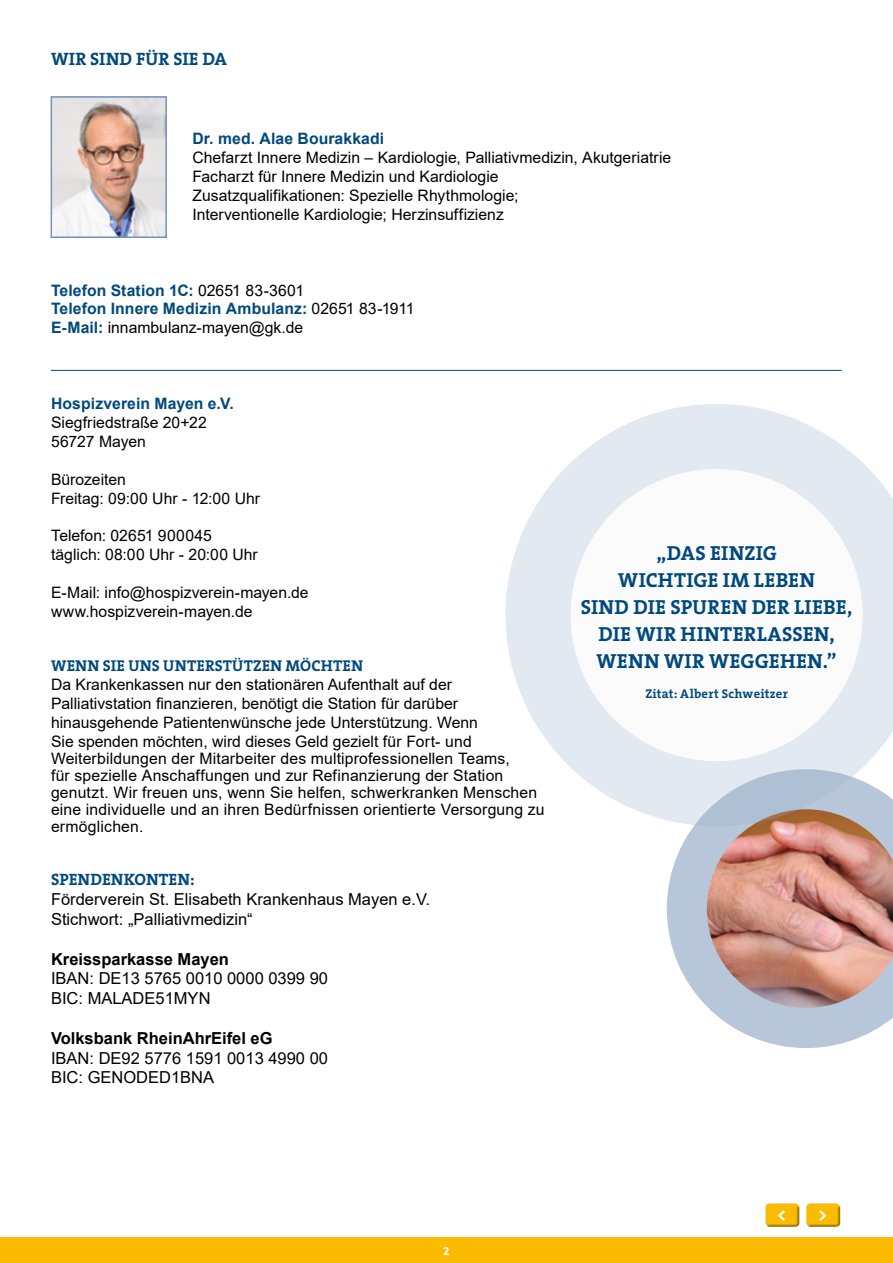
<style>
.page{position:relative;width:893px;height:1263px;background:#fff}
.page>*{position:absolute;margin:0;border:0;box-sizing:border-box;transform-origin:0 0}
.t1{font:700 20.4px/26.8px "The Serif B7";letter-spacing:.01em;color:#00497c;text-align:center}
.t2{font:700 18px "The Serif B7";letter-spacing:.01em;color:#00497c}
.t3{font:700 18px "The Serif B7";color:#fff}
.t4{font:16.5px/19.8px "Arial";color:#000}
.t5{font:700 16.5px "Arial";color:#000}
.t6{font:700 16.5px "The Serif B7";color:#00497c}
.t7{font:15.75px/18.9px "Arial";color:#000}
.t8{font:700 15.75px/18.9px "Arial";letter-spacing:.005em;color:#00497c}
.t9{font:700 15.75px "The Serif B7";letter-spacing:.01em;color:#00497c}
.t10{font:700 12.75px "The Serif B7";letter-spacing:.02em;color:#00497c}
.t11{font:700 12px "The Serif B7";color:#fff}
.s1{font-weight:400;color:#000}
</style>
<div class="page">
<svg style="left:667px;top:826px;width:226px;height:222px"></svg>
<div style="left:0;top:1237px;width:893px;height:26px;background:#fabb00"></div>
<hr style="left:51px;top:370px;width:791px;height:1px;background:#00497c">
<img style="left:54px;top:99px;width:110px;height:136px">
<div style="left:51px;top:96px;width:116px;height:142px;border:2px solid #7394b7"></div>
<div style="left:803px;top:1201px;width:40px;height:26px;background:#000;opacity:.75"></div>
<div style="left:803px;top:1204px;width:40px;height:26px;background:#000;opacity:.41"></div>
<div style="left:763px;top:1201px;width:39px;height:26px;background:#000;opacity:.75"></div>
<div style="left:763px;top:1204px;width:39px;height:26px;background:#000;opacity:.41"></div>
<svg style="left:505px;top:404px;width:388px;height:422px"></svg>
<p class="t2" style="left:51px;top:49px;width:178px">WIR SIND FÜR SIE DA</p>
<p class="t8" style="left:192px;top:130px;width:193px">Dr. med. Alae Bourakkadi</p>
<p class="t7" style="left:192px;top:148px;width:480px">Chefarzt Innere Medizin – Kardiologie, Palliativmedizin, Akutgeriatrie Facharzt für Innere Medizin und Kardiologie<br>Zusatzqualifikationen: Spezielle Rhythmologie;<br>Interventionelle Kardiologie; Herzinsuffizienz</p>
<p class="t8" style="left:51px;top:281px;width:365px">Telefon Station 1C: <span class="s1">02651 83-3601<br></span>Telefon Innere Medizin Ambulanz: <span class="s1">02651 83-1911<br></span>E-Mail: <span class="s1">innambulanz-mayen@gk.de</span></p>
<p class="t8" style="left:51px;top:394px;width:184px">Hospizverein Mayen e.V.</p>
<p class="t7" style="left:51px;top:413px;width:157px">Siegfriedstraße 20+22<br>56727 Mayen</p>
<p class="t7" style="left:51px;top:469px;width:211px">Bürozeiten<br>Freitag: 09:00 Uhr - 12:00 Uhr</p>
<p class="t7" style="left:51px;top:526px;width:208px">Telefon: 02651 900045 täglich: 08:00 Uhr - 20:00 Uhr</p>
<p class="t7" style="left:51px;top:583px;width:259px">E-Mail: info@hospizverein-mayen.de www.hospizverein-mayen.de</p>
<p class="t9" style="left:51px;top:657px;width:314px">WENN SIE UNS UNTERSTÜTZEN MÖCHTEN</p>
<p class="t7" style="left:51px;top:675px;width:429px">Da Krankenkassen nur den stationären Aufenthalt auf der Palliativstation finanzieren, benötigt die Station für darüber hinausgehende Patientenwünsche jede Unterstützung. Wenn Sie spenden möchten, wird dieses Geld gezielt für Fort- und</p>
<p class="t7" style="left:51px;top:749px;width:495px;line-height:17px">Weiterbildungen der Mitarbeiter des multiprofessionellen Teams,<br>für spezielle Anschaffungen und zur Refinanzierung der Station genutzt. Wir freuen uns, wenn Sie helfen, schwerkranken Menschen eine individuelle und an ihren Bedürfnissen orientierte Versorgung zu ermöglichen.</p>
<p class="t6" style="left:51px;top:871px;width:145px">SPENDENKONTEN:</p>
<p class="t4" style="left:51px;top:889px;width:381px">Förderverein St. Elisabeth Krankenhaus Mayen e.V.<br>Stichwort: „Palliativmedizin“</p>
<p class="t5" style="left:51px;top:947px;width:179px">Kreissparkasse Mayen</p>
<p class="t4" style="left:51px;top:969px;width:279px">IBAN: DE13 5765 0010 0000 0399 90<br>BIC: MALADE51MYN</p>
<p class="t5" style="left:51px;top:1026px;width:223px">Volksbank RheinAhrEifel eG</p>
<p class="t4" style="left:51px;top:1048px;width:279px">IBAN: DE92 5776 1591 0013 4990 00<br>BIC: GENODED1BNA</p>
<p class="t1" style="left:581px;top:540px;width:273px">„DAS EINZIG<br>WICHTIGE IM LEBEN<br>SIND DIE SPUREN DER LIEBE,<br>DIE WIR HINTERLASSEN,<br>WENN WIR WEGGEHEN.”</p>
<p class="t10" style="left:645px;top:687px;width:144px">Zitat: Albert Schweitzer</p>
<p class="t11" style="left:443px;top:1244px;width:8px">2</p>
<p class="t3" style="left:777px;top:1205px;width:11px">&lt;</p>
<p class="t3" style="left:818px;top:1205px;width:11px">&gt;</p>
</div>
